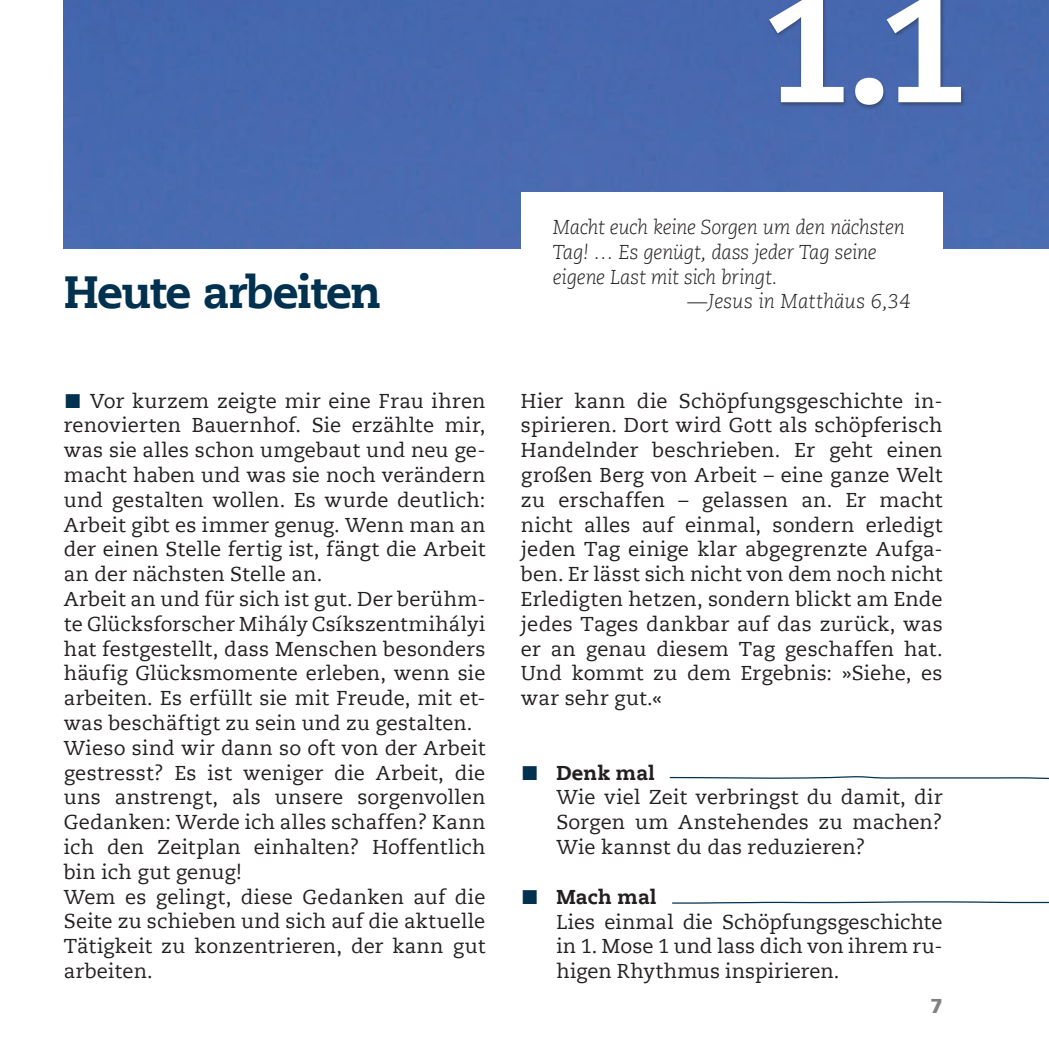
<style>
.page{position:relative;width:1049px;height:1049px;background:#fff}
.page>*{position:absolute;margin:0;border:0;box-sizing:border-box;transform-origin:0 0}
.t1{font:800 150px "Caecilia LT";color:#fff}
.t2{font:800 45px "Caecilia LT";letter-spacing:-.03em;color:#00314f}
.t3{font:20px/24.8px "Caecilia LT";letter-spacing:.01em;color:#231f20}
.t4{font:italic 300 20px "Caecilia LT";letter-spacing:-.02em;color:#231f20}
.t5{font:italic 300 20px "Caecilia LT";color:#231f20}
.t6{font:900 20px "Frutiger LT";color:#808285}
.s1{font-family:"Arial";font-size:30px;color:#00314f}
.s2{font-weight:800}
</style>
<div class="page">
<div style="left:64px;top:0;width:985px;height:248px;background:#4869b0"></div>
<div style="left:767px;top:0;width:198px;height:109px;background:#231f20;opacity:.4"></div>
<div style="left:521px;top:193px;width:422px;height:115px;background:#fff"></div>
<svg style="left:669px;top:776px;width:380px;height:4px"></svg>
<svg style="left:672px;top:901px;width:377px;height:3px"></svg>
<h2 class="t2" style="left:64px;top:265px;width:319px">Heute arbeiten</h2>
<h1 class="t1" style="left:763px;top:-43px;width:208px">1.1</h1>
<p class="t4" style="left:553px;top:216px;width:354px">Macht euch keine Sorgen um den nächsten</p>
<p class="t4" style="left:553px;top:240px;width:325px">Tag! … Es genügt, dass jeder Tag seine</p>
<p class="t4" style="left:553px;top:265px;width:226px">eigene Last mit sich bringt.</p>
<p class="t5" style="left:687px;top:290px;width:225px">—Jesus in Matthäus 6,34</p>
<p class="t3" style="left:64px;top:389px;width:423px"><span class="s1">■</span> Vor kurzem zeigte mir eine Frau ihren renovierten Bauernhof. Sie erzählte mir, was sie alles schon umgebaut und neu ge&shy;macht haben und was sie noch verändern und gestalten wollen. Es wurde deutlich:<br>Arbeit gibt es immer genug. Wenn man an der einen Stelle fertig ist, fängt die Arbeit an der nächsten Stelle an.<br>Arbeit an und für sich ist gut. Der berühm&shy;te Glücksforscher Mihály Csíkszentmihályi hat festgestellt, dass Menschen besonders häufig Glücksmomente erleben, wenn sie arbeiten. Es erfüllt sie mit Freude, mit et&shy;was beschäftigt zu sein und zu gestalten.<br>Wieso sind wir dann so oft von der Arbeit gestresst? Es ist weniger die Arbeit, die uns anstrengt, als unsere sorgenvollen Gedanken: Werde ich alles schaffen? Kann ich den Zeitplan einhalten? Hoffentlich bin ich gut genug!<br>Wem es gelingt, diese Gedanken auf die Seite zu schieben und sich auf die aktuelle Tätigkeit zu konzentrieren, der kann gut arbeiten.</p>
<p class="t3" style="left:521px;top:389px;width:423px">Hier kann die Schöpfungsgeschichte in&shy;spirieren. Dort wird Gott als schöpferisch Handelnder beschrieben. Er geht einen großen Berg von Arbeit – eine ganze Welt zu erschaffen – gelassen an. Er macht nicht alles auf einmal, sondern erledigt jeden Tag einige klar abgegrenzte Aufga&shy;ben. Er lässt sich nicht von dem noch nicht Erledigten hetzen, sondern blickt am Ende jedes Tages dankbar auf das zurück, was er an genau diesem Tag geschaffen hat.<br>Und kommt zu dem Ergebnis: »Siehe, es war sehr gut.«</p>
<p class="t3" style="left:556px;top:761px;width:388px;text-indent:-35px"><span class="s1">■</span> <span class="s2">Denk mal<br></span>Wie viel Zeit verbringst du damit, dir<br>Sorgen um Anstehendes zu machen?<br>Wie kannst du das reduzieren?</p>
<p class="t3" style="left:556px;top:885px;width:388px;text-indent:-35px"><span class="s1">■</span> <span class="s2">Mach mal<br></span>Lies einmal die Schöpfungsgeschichte in 1. Mose 1 und lass dich von ihrem ru&shy;higen Rhythmus inspirieren.</p>
<p class="t6" style="left:930px;top:994px;width:14px">7</p>
</div>
